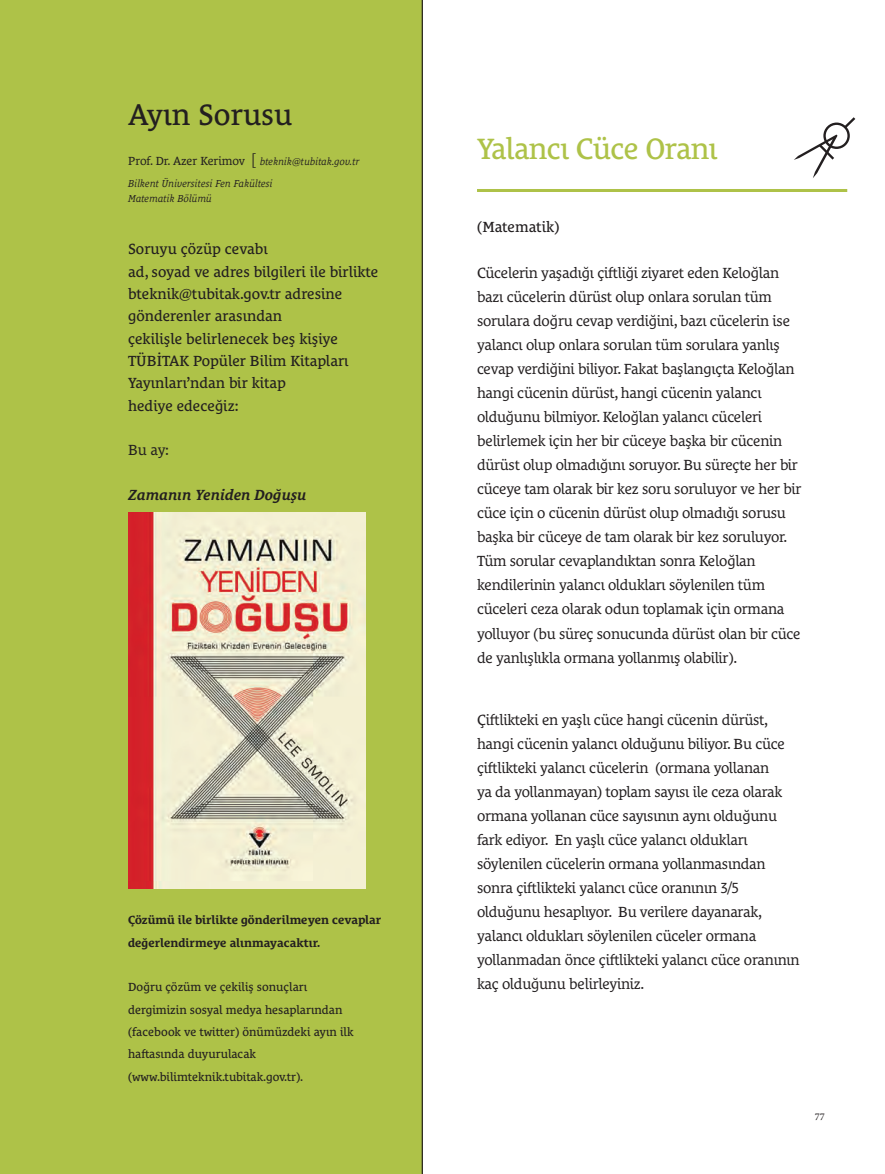
<style>
.page{position:relative;width:885px;height:1174px;background:#fff}
.page>*{position:absolute;margin:0;border:0;box-sizing:border-box;transform-origin:0 0}
.t1{font:30px "Le Monde Courrier Pro";letter-spacing:-.02em;color:#aec248}
.t2{font:30px "Le Monde Courrier Pro";color:#231f20}
.t3{font:15px/24px "Le Monde Courrier Pro";letter-spacing:-.02em;color:#231f20}
.t4{font:15px/22.4px "Le Monde Courrier Pro";color:#231f20}
.t5{font:italic 700 15px "Le Monde Courrier Pro";color:#231f20}
.t6{font:12px/22.4px "Le Monde Courrier Pro";color:#231f20}
.t7{font:700 12px/22.4px "Le Monde Courrier Pro";color:#231f20}
.t8{font:italic 10.35px/22.4px "Le Monde Courrier Pro";color:#231f20}
.t9{font:500 10.35px "Minion Pro";color:#231f20}
.s1{font-style:normal;font-size:12px}
.s2{font-family:"Le Monde Sans Pro";font-weight:300;font-style:normal;font-size:16.2px}
</style>
<div class="page">
<div style="left:0;top:0;width:421px;height:1173px;background:#aec248"></div>
<hr style="left:421px;top:0;width:2px;height:1173px;background:#231f20">
<svg style="left:794px;top:117px;width:62px;height:61px"></svg>
<hr style="left:477px;top:189px;width:370px;height:3px;background:#aec248">
<img style="left:128px;top:512px;width:237px;height:376px">
<h1 class="t2" style="left:128px;top:90px;width:166px">Ayın Sorusu</h1>
<p class="t8" style="left:128px;top:149px;width:233px"><span class="s1">Prof. Dr. Azer Kerimov</span> <span class="s2">[</span> bteknik@tubitak.gov.tr<br>Bilkent Üniversitesi Fen Fakültesi</p>
<p class="t8" style="left:128px;top:186px;width:85px">Matematik Bölümü</p>
<p class="t4" style="left:128px;top:236px;width:252px">Soruyu çözüp cevabı<br>ad, soyad ve adres bilgileri ile birlikte bteknik@tubitak.gov.tr adresine gönderenler arasından<br>çekilişle belirlenecek beş kişiye<br>TÜBİTAK Popüler Bilim Kitapları<br>Yayınları’ndan bir kitap<br>hediye edeceğiz:</p>
<p class="t3" style="left:128px;top:436px;width:42px">Bu ay:</p>
<p class="t5" style="left:128px;top:482px;width:180px">Zamanın Yeniden Doğuşu</p>
<p class="t7" style="left:128px;top:907px;width:254px">Çözümü ile birlikte gönderilmeyen cevaplar değerlendirmeye alınmayacaktır.</p>
<p class="t6" style="left:128px;top:974px;width:227px">Doğru çözüm ve çekiliş sonuçları dergimizin sosyal medya hesaplarından (facebook ve twitter) önümüzdeki ayın ilk haftasında duyurulacak (www.bilimteknik.tubitak.gov.tr).</p>
<h1 class="t1" style="left:477px;top:124px;width:242px">Yalancı Cüce Oranı</h1>
<p class="t4" style="left:477px;top:214px;width:84px">(Matematik)</p>
<p class="t3" style="left:477px;top:259px;width:326px">Cücelerin yaşadığı çiftliği ziyaret eden Keloğlan bazı cücelerin dürüst olup onlara sorulan tüm sorulara doğru cevap verdiğini, bazı cücelerin ise yalancı olup onlara sorulan tüm sorulara yanlış cevap verdiğini biliyor. Fakat başlangıçta Keloğlan hangi cücenin dürüst, hangi cücenin yalancı olduğunu bilmiyor. Keloğlan yalancı cüceleri belirlemek için her bir cüceye başka bir cücenin dürüst olup olmadığını soruyor. Bu süreçte her bir cüceye tam olarak bir kez soru soruluyor ve her bir cüce için o cücenin dürüst olup olmadığı sorusu başka bir cüceye de tam olarak bir kez soruluyor.<br>Tüm sorular cevaplandıktan sonra Keloğlan kendilerinin yalancı oldukları söylenilen tüm cüceleri ceza olarak odun toplamak için ormana yolluyor (bu süreç sonucunda dürüst olan bir cüce de yanlışlıkla ormana yollanmış olabilir).</p>
<p class="t3" style="left:477px;top:706px;width:324px">Çiftlikteki en yaşlı cüce hangi cücenin dürüst, hangi cücenin yalancı olduğunu biliyor. Bu cüce çiftlikteki yalancı cücelerin (ormana yollanan<br>ya da yollanmayan) toplam sayısı ile ceza olarak ormana yollanan cüce sayısının aynı olduğunu fark ediyor. En yaşlı cüce yalancı oldukları söylenilen cücelerin ormana yollanmasından sonra çiftlikteki yalancı cüce oranının 3/5 olduğunu hesaplıyor. Bu verilere dayanarak, yalancı oldukları söylenilen cüceler ormana yollanmadan önce çiftlikteki yalancı cüce oranının kaç olduğunu belirleyiniz.</p>
<p class="t9" style="left:814px;top:1109px;width:12px">77</p>
</div>
